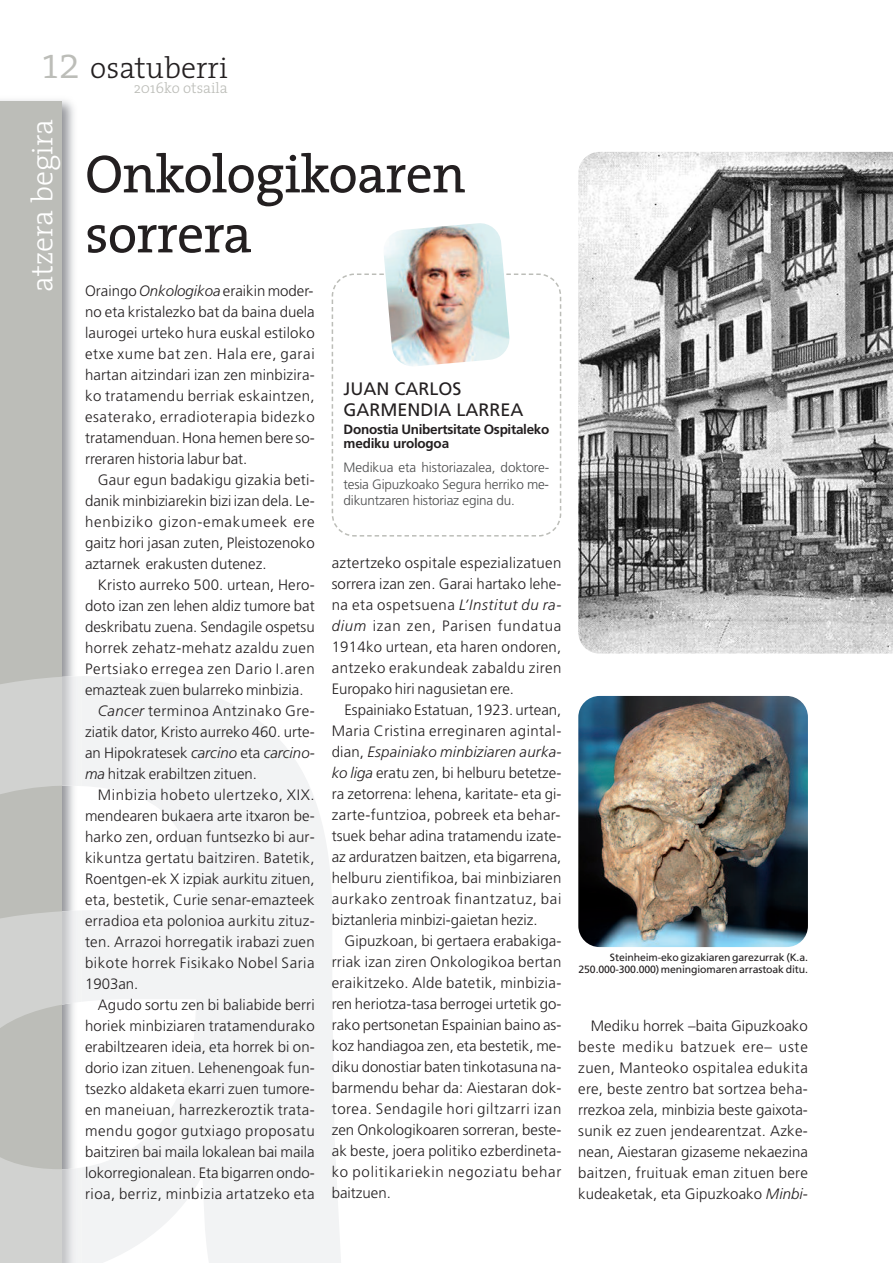
<style>
.page{position:relative;width:893px;height:1263px;background:#fff}
.page>*{position:absolute;margin:0;border:0;box-sizing:border-box;transform-origin:0 0}
.t1{font:54px/60px "The Serif";letter-spacing:-.015em;color:#231f20}
.t2{font:300 30px "The Serif";color:#231f20}
.t3{font:300 30px "The Serif";color:#fff}
.t4{font:18px/21.6px "Frutiger";color:#231f20}
.t5{font:300 15px/21px "Frutiger";letter-spacing:.01em;color:#231f20;text-align:justify}
.t6{font:300 15px "Frutiger";letter-spacing:.03em;color:#231f20}
.t7{font:300 15px "Frutiger";letter-spacing:.045em;color:#231f20}
.t8{font:300 15px "Frutiger";letter-spacing:.04em;color:#231f20}
.t9{font:300 15px "The Serif";color:#bcbdb8}
.t10{font:300 13.5px/16.2px "Frutiger";letter-spacing:-.015em;color:#4b4c4d;text-align:justify}
.t11{font:700 13.5px/13.5px "Frutiger";letter-spacing:-.02em;color:#231f20}
.t12{font:10.5px/12px "Frutiger";letter-spacing:-.015em;color:#231f20;text-align:right}
.s1{font-size:45px;color:#bcbdb8}
.s2{font-style:italic}
</style>
<div class="page">
<img style="left:0;top:100px;width:74px;height:576px">
<div style="left:0;top:101px;width:62px;height:1162px;background:#bcbdb8"></div>
<svg style="left:81px;top:676px;width:260px;height:587px;fill:#f2f3f4"></svg>
<img style="left:62px;top:676px;width:19px;height:587px">
<svg style="left:0;top:677px;width:62px;height:586px"></svg>
<svg style="left:331px;top:273px;width:231px;height:264px"></svg>
<svg style="left:350px;top:534px;width:8px;height:3px"></svg>
<img style="left:383px;top:223px;width:127px;height:144px">
<img style="left:578px;top:152px;width:315px;height:501px">
<img style="left:578px;top:696px;width:230px;height:251px;border-radius:21px">
<h2 class="t2" style="left:43px;top:58px;width:187px"><span class="s1">12</span> osatuberri</h2>
<p class="t9" style="left:134px;top:83px;width:96px">2016ko otsaila</p>
<h2 class="t3" style="left:32px;top:292px;width:174px;rotate:-90deg">atzera begira</h2>
<h1 class="t1" style="left:85px;top:151px;width:382px">Onkologikoaren sorrera</h1>
<p class="t5" style="left:85px;top:281px;width:231px">Oraingo <span class="s2">Onkologikoa</span> eraikin moder&shy;no eta kristalezko bat da baina duela laurogei urteko hura euskal estiloko etxe xume bat zen. Hala ere, garai hartan aitzindari izan zen minbizira&shy;ko tratamendu berriak eskaintzen, esaterako, erradioterapia bidezko tratamenduan.Hona hemen bere so&shy;rreraren historia labur bat.</p>
<p class="t5" style="left:85px;top:470px;width:231px;text-indent:13px">Gaur egun badakigu gizakia beti&shy;danik minbiziarekin bizi izan dela. Le&shy;henbiziko gizon-emakumeek ere gaitz hori jasan zuten, Pleistozenoko aztarnek erakusten dutenez.</p>
<p class="t5" style="left:98px;top:575px;width:218px">Kristo aurreko 500. urtean, Hero-</p>
<p class="t5" style="left:85px;top:596px;width:231px">doto izan zen lehen aldiz tumore bat</p>
<p class="t5" style="left:85px;top:617px;width:231px">deskribatu zuena. Sendagile ospetsu</p>
<p class="t6" style="left:85px;top:641px;width:231px">horrek zehatz-mehatz azaldu zuen</p>
<p class="t7" style="left:85px;top:662px;width:231px">Pertsiako erregea zen Dario I.aren</p>
<p class="t5" style="left:85px;top:680px;width:220px">emazteak zuen bularreko minbizia.</p>
<p class="t6" style="left:98px;top:704px;width:218px"><span class="s2">Cancer</span> terminoa Antzinako Gre-</p>
<p class="t5" style="left:85px;top:722px;width:231px">ziatik dator, Kristo aurreko 460. urte-</p>
<p class="t5" style="left:85px;top:743px;width:231px">an Hipokratesek <span class="s2">carcino</span> eta <span class="s2">carcino-</span></p>
<p class="t5" style="left:85px;top:764px;width:174px"><span class="s2">ma</span> hitzak erabiltzen zituen.</p>
<p class="t7" style="left:98px;top:788px;width:218px">Minbizia hobeto ulertzeko, XIX.</p>
<p class="t5" style="left:85px;top:806px;width:231px">mendearen bukaera arte itxaron be-</p>
<p class="t5" style="left:85px;top:827px;width:231px">harko zen, orduan funtsezko bi aur-</p>
<p class="t5" style="left:85px;top:848px;width:231px">kikuntza gertatu baitziren. Batetik,</p>
<p class="t5" style="left:85px;top:869px;width:231px">Roentgen-ek X izpiak aurkitu zituen,</p>
<p class="t5" style="left:85px;top:890px;width:231px">eta, bestetik, Curie senar-emazteek</p>
<p class="t5" style="left:85px;top:911px;width:231px">erradioa eta polonioa aurkitu zituz-</p>
<p class="t5" style="left:85px;top:932px;width:231px">ten. Arrazoi horregatik irabazi zuen</p>
<p class="t8" style="left:85px;top:956px;width:231px">bikote horrek Fisikako Nobel Saria</p>
<p class="t5" style="left:85px;top:974px;width:55px">1903an.</p>
<p class="t5" style="left:98px;top:995px;width:218px">Agudo sortu zen bi baliabide berri</p>
<p class="t5" style="left:85px;top:1016px;width:231px">horiek minbiziaren tratamendurako</p>
<p class="t5" style="left:85px;top:1037px;width:231px">erabiltzearen ideia, eta horrek bi on-</p>
<p class="t5" style="left:85px;top:1058px;width:231px">dorio izan zituen. Lehenengoak fun-</p>
<p class="t5" style="left:85px;top:1079px;width:231px">tsezko aldaketa ekarri zuen tumore-</p>
<p class="t5" style="left:85px;top:1100px;width:231px">en maneiuan, harrezkeroztik trata-</p>
<p class="t8" style="left:85px;top:1124px;width:231px">mendu gogor gutxiago proposatu</p>
<p class="t5" style="left:85px;top:1142px;width:231px">baitziren bai maila lokalean bai maila</p>
<p class="t5" style="left:85px;top:1163px;width:231px">lokorregionalean. Eta bigarren ondo-</p>
<p class="t6" style="left:85px;top:1187px;width:231px">rioa, berriz, minbizia artatzeko eta</p>
<p class="t4" style="left:344px;top:379px;width:181px">JUAN CARLOS<br>GARMENDIA LARREA</p>
<p class="t11" style="left:344px;top:424px;width:207px">Donostia Unibertsitate Ospitaleko mediku urologoa</p>
<p class="t10" style="left:344px;top:460px;width:207px">Medikua eta historiazalea, doktore&shy;tesia Gipuzkoako Segura herriko me&shy;dikuntzaren historiaz egina du.</p>
<p class="t5" style="left:332px;top:554px;width:231px">aztertzeko ospitale espezializatuen sorrera izan zen. Garai hartako lehe&shy;na eta ospetsuena <span class="s2">L’Institut du ra&shy;dium</span> izan zen, Parisen fundatua 1914ko urtean, eta haren ondoren, antzeko erakundeak zabaldu ziren Europako hiri nagusietan ere.</p>
<p class="t5" style="left:332px;top:701px;width:231px;text-indent:13px">Espainiako Estatuan, 1923. urtean, Maria Cristina erreginaren agintal&shy;dian, <span class="s2">Espainiako minbiziaren aurka&shy;ko liga</span> eratu zen, bi helburu betetze&shy;ra zetorrena: lehena, karitate- eta gi&shy;zarte-funtzioa, pobreek eta behar&shy;tsuek behar adina tratamendu izate&shy;az arduratzen baitzen, eta bigarrena, helburu zientifikoa, bai minbiziaren aurkako zentroak finantzatuz, bai biztanleria minbizi-gaietan heziz.</p>
<p class="t5" style="left:332px;top:932px;width:231px;text-indent:13px">Gipuzkoan, bi gertaera erabakiga&shy;rriak izan ziren Onkologikoa bertan eraikitzeko. Alde batetik, minbizia&shy;ren heriotza-tasa berrogei urtetik go&shy;rako pertsonetan Espainian baino as&shy;koz handiagoa zen, eta bestetik, me&shy;diku donostiar baten tinkotasuna na&shy;barmendu behar da: Aiestaran dok&shy;torea. Sendagile hori giltzarri izan zen Onkologikoaren sorreran, beste&shy;ak beste, joera politiko ezberdineta&shy;ko politikariekin negoziatu behar baitzuen.</p>
<p class="t12" style="left:579px;top:952px;width:231px">Steinheim-eko gizakiaren garezurrak (K.a.<br>250.000-300.000) meningiomaren arrastoak ditu.</p>
<p class="t5" style="left:578px;top:1016px;width:231px;text-indent:13px">Mediku horrek –baita Gipuzkoako beste mediku batzuek ere– uste zuen, Manteoko ospitalea edukita ere, beste zentro bat sortzea beha&shy;rrezkoa zela, minbizia beste gaixota&shy;sunik ez zuen jendearentzat. Azke&shy;nean, Aiestaran gizaseme nekaezina baitzen, fruituak eman zituen bere kudeaketak, eta Gipuzkoako <span class="s2">Minbi-</span></p>
</div>
